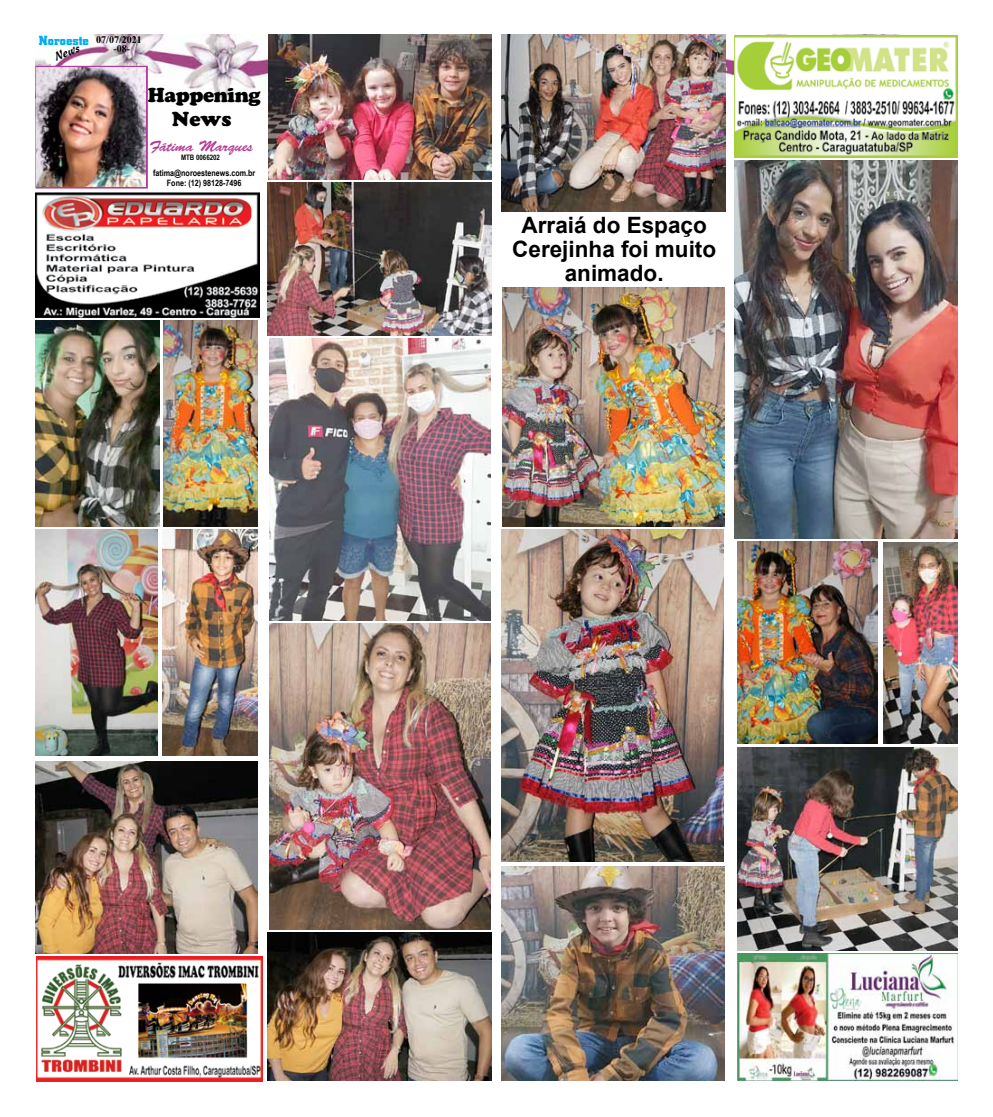
<style>
.page{position:relative;width:993px;height:1117px;background:#fff}
.page>*{position:absolute;margin:0;border:0;box-sizing:border-box;transform-origin:0 0}
.t1{font:700 22.5px/23.8px "Arial";color:#000;text-align:center}
.t2{font:20px/24.2px "Cooper Black Std";letter-spacing:-.02em;color:#000;text-align:center}
.t3{font:15px "Brush Script Std";color:#b43c96}
.t4{font:700 13.75px "City D";letter-spacing:.005em;color:#00aeef}
.t5{font:12.5px "Cassia";color:#000}
.t6{font:700 10px "Times New Roman";color:#000}
.t7{font:700 8.75px/10px "Arial Narrow";color:#000;text-align:center}
.t8{font:700 7.5px "Arial Narrow";color:#000}
</style>
<div class="page">
<img style="left:35px;top:34px;width:233px;height:68px">
<img style="left:725px;top:34px;width:232px;height:84px">
<svg style="left:35px;top:66px;width:113px;height:122px"></svg>
<img style="left:36px;top:956px;width:226px;height:125px">
<img style="left:36px;top:192px;width:223px;height:125px">
<img style="left:737px;top:953px;width:220px;height:126px">
<img style="left:37px;top:68px;width:108px;height:118px">
<img style="left:734px;top:36px;width:223px;height:121px">
<img style="left:35px;top:320px;width:125px;height:206px">
<img style="left:734px;top:160px;width:222px;height:379px">
<img style="left:269px;top:338px;width:221px;height:282px">
<img style="left:501px;top:34px;width:224px;height:177px">
<img style="left:502px;top:866px;width:222px;height:213px">
<img style="left:268px;top:34px;width:223px;height:146px">
<img style="left:737px;top:541px;width:140px;height:202px">
<img style="left:164px;top:320px;width:94px;height:206px">
<img style="left:502px;top:288px;width:222px;height:238px">
<img style="left:501px;top:529px;width:222px;height:332px">
<img style="left:162px;top:529px;width:96px;height:226px">
<img style="left:269px;top:623px;width:221px;height:306px">
<img style="left:883px;top:542px;width:74px;height:201px">
<img style="left:35px;top:761px;width:223px;height:191px">
<img style="left:268px;top:182px;width:223px;height:153px">
<img style="left:737px;top:747px;width:219px;height:203px">
<img style="left:268px;top:932px;width:223px;height:147px">
<img style="left:36px;top:529px;width:121px;height:226px">
<h3 class="t4" style="left:39px;top:33px;width:52px">Noroeste</h3>
<h3 class="t5" style="left:52px;top:51px;width:28px;rotate:-22deg">News</h3>
<p class="t6" style="left:96px;top:32px;width:47px">07/07/2021</p>
<p class="t6" style="left:113px;top:41px;width:18px">-08-</p>
<h2 class="t2" style="left:148px;top:83px;width:114px">Happening<br>News</h2>
<h3 class="t3" style="left:149px;top:138px;width:105px">Fátima Marques</h3>
<p class="t7" style="left:153px;top:167px;width:104px">fatima@noroestenews.com.br<br>Fone: (12) 98128-7496</p>
<p class="t8" style="left:181px;top:151px;width:40px">MTB 0066202</p>
<h1 class="t1" style="left:512px;top:214px;width:205px">Arraiá do Espaço<br>Cerejinha foi muito animado.</h1>
</div>
